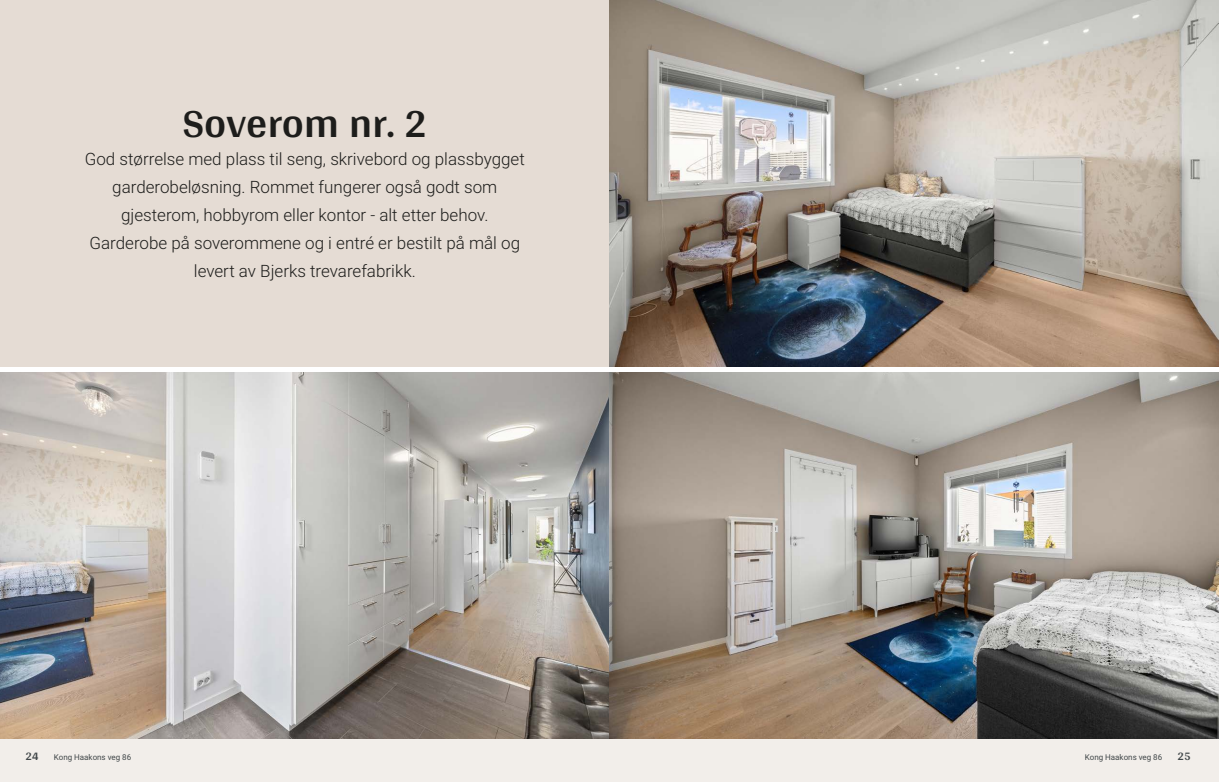
<style>
.page{position:relative;width:1219px;height:782px;background:#fff}
.page>*{position:absolute;margin:0;border:0;box-sizing:border-box;transform-origin:0 0}
.t1{font:700 42px "Arya";color:#1d1d1b}
.t2{font:300 17px/28px "Roboto Vitec";color:#1d1d1b;text-align:center}
.t3{font:700 12px "Arya";color:#414749}
.t4{font:8px "Roboto Vitec";color:#414749}
</style>
<div class="page">
<img style="left:0;top:372px;width:609px;height:367px">
<div style="left:0;top:739px;width:612px;height:42px;background:#f2eeea"></div>
<div style="left:0;top:0;width:612px;height:367px;background:#e5dcd4"></div>
<img style="left:609px;top:0;width:610px;height:367px">
<img style="left:609px;top:372px;width:610px;height:367px">
<div style="left:607px;top:739px;width:612px;height:42px;background:#f2eeea"></div>
<h1 class="t1" style="left:183px;top:98px;width:246px">Soverom nr. 2</h1>
<p class="t2" style="left:85px;top:144px;width:441px">God størrelse med plass til seng, skrivebord og plassbygget garderobeløsning. Rommet fungerer også godt som gjesterom, hobbyrom eller kontor ‑ alt etter behov.<br>Garderobe på soverommene og i entré er bestilt på mål og levert av Bjerks trevarefabrikk.</p>
<p class="t3" style="left:26px;top:749px;width:15px">24</p>
<p class="t4" style="left:54px;top:751px;width:79px">Kong Haakons veg 86</p>
<p class="t4" style="left:1085px;top:751px;width:79px">Kong Haakons veg 86</p>
<p class="t3" style="left:1177px;top:749px;width:15px">25</p>
</div>
